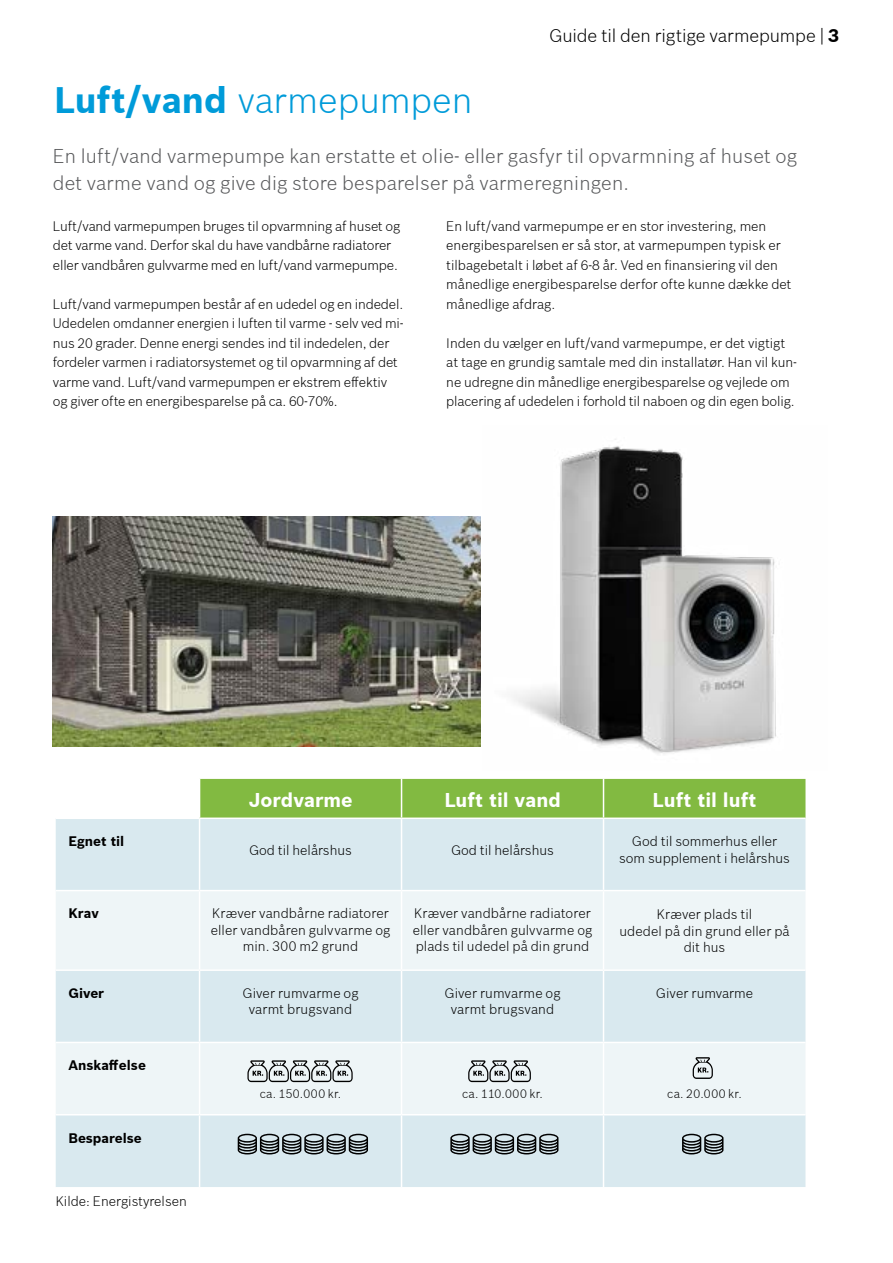
<style>
.page{position:relative;width:893px;height:1263px;background:#fff}
.page>*{position:absolute;margin:0;border:0;box-sizing:border-box;transform-origin:0 0}
.t1{font:300 36px "Bosch Sans";color:#009bd9}
.t2{font:300 19.5px/27px "Bosch Sans";letter-spacing:.01em;color:#58595b}
.t3{font:700 19.5px "Bosch Sans";color:#fff}
.t4{font:300 18px "Bosch Sans";letter-spacing:-.005em;color:#000}
.t5{font:300 13.5px/19.5px "Bosch Sans";letter-spacing:-.005em;color:#000;text-align:center}
.t6{font:700 13.5px "Bosch Sans";color:#000}
.t7{font:300 12px "Bosch Sans";letter-spacing:.03em;color:#000}
.s1{font-weight:700}
</style>
<div class="page">
<img style="left:513px;top:439px;width:263px;height:315px">
<img style="left:53px;top:516px;width:428px;height:231px">
<div style="left:200px;top:779px;width:605px;height:38px;background:#82ba41"></div>
<div style="left:56px;top:819px;width:749px;height:368px;background:#d9e9ef"></div>
<svg style="left:56px;top:891px;width:749px;height:223px;fill:#eef5f7"></svg>
<hr style="left:401px;top:779px;width:1px;height:38px;background:#fff">
<hr style="left:603px;top:779px;width:1px;height:38px;background:#fff">
<hr style="left:199px;top:819px;width:1px;height:71px;background:#fff">
<hr style="left:401px;top:819px;width:1px;height:71px;background:#fff">
<hr style="left:603px;top:819px;width:1px;height:71px;background:#fff">
<hr style="left:56px;top:890px;width:144px;height:1px;background:#fff">
<hr style="left:200px;top:890px;width:202px;height:1px;background:#fff">
<hr style="left:199px;top:891px;width:1px;height:78px;background:#fff">
<hr style="left:402px;top:890px;width:201px;height:1px;background:#fff">
<hr style="left:401px;top:891px;width:1px;height:78px;background:#fff">
<hr style="left:603px;top:890px;width:202px;height:1px;background:#fff">
<hr style="left:603px;top:891px;width:1px;height:78px;background:#fff">
<hr style="left:56px;top:969px;width:144px;height:2px;background:#fff">
<hr style="left:200px;top:969px;width:202px;height:2px;background:#fff">
<hr style="left:199px;top:971px;width:1px;height:71px;background:#fff">
<hr style="left:402px;top:969px;width:201px;height:2px;background:#fff">
<hr style="left:401px;top:971px;width:1px;height:71px;background:#fff">
<hr style="left:603px;top:969px;width:202px;height:2px;background:#fff">
<hr style="left:603px;top:971px;width:1px;height:71px;background:#fff">
<hr style="left:56px;top:1042px;width:144px;height:1px;background:#fff">
<hr style="left:200px;top:1042px;width:202px;height:1px;background:#fff">
<hr style="left:199px;top:1043px;width:1px;height:71px;background:#fff">
<hr style="left:402px;top:1042px;width:201px;height:1px;background:#fff">
<hr style="left:401px;top:1043px;width:1px;height:71px;background:#fff">
<hr style="left:603px;top:1042px;width:202px;height:1px;background:#fff">
<hr style="left:603px;top:1043px;width:1px;height:71px;background:#fff">
<hr style="left:56px;top:1114px;width:144px;height:1px;background:#fff">
<hr style="left:200px;top:1114px;width:202px;height:1px;background:#fff">
<hr style="left:199px;top:1115px;width:1px;height:72px;background:#fff">
<hr style="left:402px;top:1114px;width:201px;height:1px;background:#fff">
<hr style="left:401px;top:1115px;width:1px;height:72px;background:#fff">
<hr style="left:603px;top:1114px;width:202px;height:1px;background:#fff">
<hr style="left:603px;top:1115px;width:1px;height:72px;background:#fff">
<svg style="left:238px;top:1134px;width:130px;height:20px"></svg>
<svg style="left:450px;top:1134px;width:108px;height:20px"></svg>
<svg style="left:247px;top:1060px;width:106px;height:22px"></svg>
<svg style="left:468px;top:1060px;width:63px;height:22px"></svg>
<svg style="left:693px;top:1057px;width:20px;height:22px"></svg>
<svg style="left:682px;top:1134px;width:41px;height:20px"></svg>
<h1 class="t1" style="left:54px;top:77px;width:420px"><span class="s1">Luft/vand</span> varmepumpen</h1>
<h3 class="t4" style="left:549px;top:24px;width:291px">Guide til den rigtige varmepumpe | <span class="s1">3</span></h3>
<h2 class="t2" style="left:53px;top:142px;width:746px">En luft/vand varmepumpe kan erstatte et olie- eller gasfyr til opvarmning af huset og det varme vand og give dig store besparelser på varmeregningen.</h2>
<p class="t5" style="left:53px;top:216px;width:349px;text-align:left">Luft/vand varmepumpen bruges til opvarmning af huset og det varme vand. Derfor skal du have vandbårne radiatorer eller vandbåren gulvvarme med en luft/vand varmepumpe.</p>
<p class="t5" style="left:53px;top:294px;width:352px;text-align:left">Luft/vand varmepumpen består af en udedel og en indedel.<br>Udedelen omdanner energien i luften til varme - selv ved mi&shy;nus 20 grader. Denne energi sendes ind til indedelen, der fordeler varmen i radiatorsystemet og til opvarmning af det varme vand. Luft/vand varmepumpen er ekstrem effektiv og giver ofte en energibesparelse på ca. 60-70%.</p>
<p class="t5" style="left:446px;top:216px;width:347px;text-align:left">En luft/vand varmepumpe er en stor investering, men energibesparelsen er så stor, at varmepumpen typisk er tilbagebetalt i løbet af 6-8 år. Ved en finansiering vil den månedlige energibesparelse derfor ofte kunne dække det månedlige afdrag.</p>
<p class="t5" style="left:446px;top:332px;width:352px;text-align:left">Inden du vælger en luft/vand varmepumpe, er det vigtigt at tage en grundig samtale med din installatør. Han vil kun&shy;ne udregne din månedlige energibesparelse og vejlede om placering af udedelen i forhold til naboen og din egen bolig.</p>
<p class="t6" style="left:68px;top:832px;width:57px">Egnet til</p>
<h2 class="t3" style="left:248px;top:787px;width:106px">Jordvarme</h2>
<h2 class="t3" style="left:444px;top:787px;width:118px">Luft til vand</h2>
<h2 class="t3" style="left:653px;top:787px;width:105px">Luft til luft</h2>
<p class="t5" style="left:249px;top:839px;width:104px">God til helårshus</p>
<p class="t5" style="left:451px;top:839px;width:104px">God til helårshus</p>
<p class="t5" style="left:619px;top:832px;width:172px;line-height:16.5px">God til sommerhus eller som supplement i helårshus</p>
<p class="t6" style="left:68px;top:904px;width:32px">Krav</p>
<p class="t5" style="left:211px;top:905px;width:181px;line-height:16.5px">Kræver vandbårne radiatorer eller vandbåren gulvvarme og min. 300 m2 grund</p>
<p class="t5" style="left:413px;top:905px;width:181px;line-height:16.5px;text-align:justify">Kræver vandbårne radiatorer eller vandbåren gulvvarme og plads til udedel på din grund</p>
<p class="t5" style="left:619px;top:905px;width:172px;line-height:16.5px">Kræver plads til<br>udedel på din grund eller på dit hus</p>
<p class="t6" style="left:68px;top:984px;width:37px">Giver</p>
<p class="t5" style="left:242px;top:984px;width:118px;line-height:16.5px">Giver rumvarme og varmt brugsvand</p>
<p class="t5" style="left:444px;top:984px;width:118px;line-height:16.5px">Giver rumvarme og varmt brugsvand</p>
<p class="t5" style="left:656px;top:983px;width:99px">Giver rumvarme</p>
<p class="t6" style="left:68px;top:1056px;width:79px">Anskaffelse</p>
<p class="t6" style="left:68px;top:1128px;width:75px">Besparelse</p>
<p class="t5" style="left:56px;top:1191px;width:133px">Kilde: Energistyrelsen</p>
<p class="t7" style="left:260px;top:1085px;width:83px">ca. 150.000 kr.</p>
<p class="t7" style="left:462px;top:1085px;width:83px">ca. 110.000 kr.</p>
<p class="t7" style="left:667px;top:1085px;width:76px">ca. 20.000 kr.</p>
</div>
